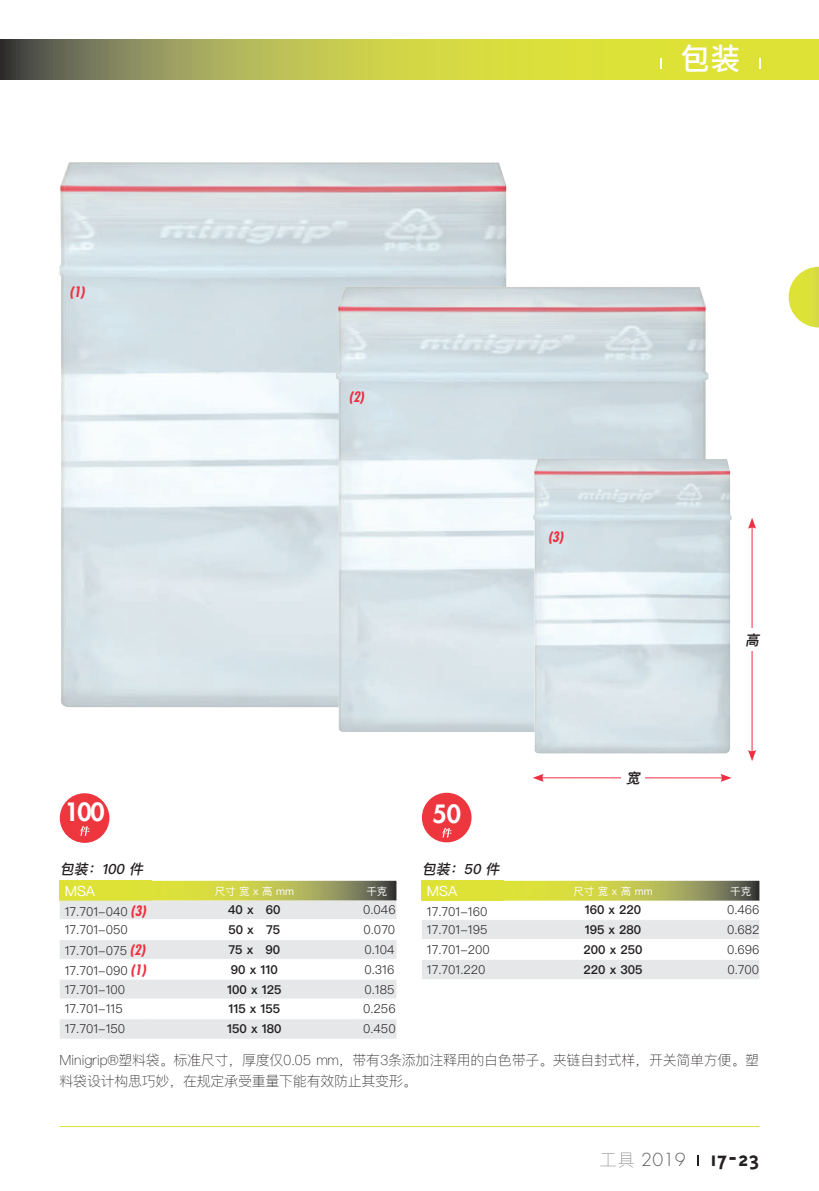
<style>
.page{position:relative;width:819px;height:1191px;background:#fff}
.page>*{position:absolute;margin:0;border:0;box-sizing:border-box;transform-origin:0 0}
.t1{font:500 29.75px "Ping Fang SC";color:#fff}
.t2{font:800 24.5px "Futura";color:#fff}
.t3{font:700 22.75px "Triplex";color:#231f20}
.t4{font:100 14px/21px "Ping Fang SC";letter-spacing:-.02em;color:#231f20}
.t5{font:italic 500 14px "Ping Fang SC";color:#231f20}
.t6{font:italic 700 condensed 14px "Futura";color:#ee2f41}
.t7{font:14px "Ping Fang SC";color:#fff}
.t8{font:italic 600 14px "Ping Fang SC";color:#231f20}
.t9{font:300 12.25px "Ping Fang SC";color:#231f20}
.t10{font:600 12.25px "Ping Fang SC";color:#231f20}
.t11{font:10.5px "Ping Fang SC";color:#fff}
.s1{font-family:"Futura";font-weight:700;font-style:italic;font-stretch:condensed;font-size:14px;color:#ee2f41}
.s2{font-family:"Ping Fang SC";font-weight:200;font-size:17.5px;color:#57585a}
.s3{font-family:"Futura";font-weight:300;font-size:17.5px;color:#57585a}
</style>
<div class="page">
<svg style="left:0;top:40px;width:819px;height:39px;background:#babe47"></svg>
<hr style="left:60px;top:1126px;width:699px;height:1px;background:#dee237">
<img style="left:59px;top:162px;width:447px;height:545px">
<img style="left:336px;top:287px;width:372px;height:445px">
<img style="left:533px;top:459px;width:198px;height:294px">
<hr style="left:541px;top:777px;width:182px;height:1px;background:#ee2f41">
<svg style="left:533px;top:774px;width:10px;height:8px"></svg>
<svg style="left:720px;top:774px;width:11px;height:8px"></svg>
<div style="left:621px;top:766px;width:24px;height:23px;background:#fff"></div>
<hr style="left:751px;top:526px;width:1px;height:227px;background:#ee2f41">
<svg style="left:748px;top:518px;width:8px;height:11px"></svg>
<svg style="left:748px;top:750px;width:8px;height:11px"></svg>
<div style="left:735px;top:628px;width:33px;height:22px;background:#fff"></div>
<div style="left:422px;top:792px;width:49px;height:50px;background:#ee363e;border-radius:50%"></div>
<svg style="left:442px;top:828px;width:9px;height:9px"></svg>
<div style="left:60px;top:793px;width:49px;height:50px;background:#ee363e;border-radius:50%"></div>
<svg style="left:80px;top:826px;width:10px;height:10px"></svg>
<div style="left:422px;top:880px;width:82px;height:20px;background:#dee237"></div>
<svg style="left:504px;top:880px;width:255px;height:20px;background:#b5b853"></svg>
<svg style="left:422px;top:920px;width:337px;height:59px"></svg>
<hr style="left:422px;top:939px;width:82px;height:1px;background:#fff">
<hr style="left:504px;top:939px;width:218px;height:1px;background:#fff">
<hr style="left:722px;top:939px;width:37px;height:1px;background:#fff">
<hr style="left:422px;top:959px;width:82px;height:1px;background:#fff">
<hr style="left:504px;top:959px;width:218px;height:1px;background:#fff">
<hr style="left:722px;top:959px;width:37px;height:1px;background:#fff">
<div style="left:60px;top:880px;width:91px;height:20px;background:#dee237"></div>
<svg style="left:151px;top:880px;width:245px;height:20px;background:#b3b754"></svg>
<svg style="left:60px;top:900px;width:336px;height:138px;fill:#e6e7e9"></svg>
<hr style="left:60px;top:919px;width:91px;height:1px;background:#fff">
<hr style="left:151px;top:919px;width:206px;height:1px;background:#fff">
<hr style="left:357px;top:919px;width:39px;height:1px;background:#fff">
<hr style="left:60px;top:939px;width:91px;height:1px;background:#fff">
<hr style="left:151px;top:939px;width:206px;height:1px;background:#fff">
<hr style="left:357px;top:939px;width:39px;height:1px;background:#fff">
<hr style="left:60px;top:959px;width:91px;height:1px;background:#fff">
<hr style="left:151px;top:959px;width:206px;height:1px;background:#fff">
<hr style="left:357px;top:959px;width:39px;height:1px;background:#fff">
<hr style="left:60px;top:978px;width:91px;height:1px;background:#fff">
<hr style="left:151px;top:978px;width:206px;height:1px;background:#fff">
<hr style="left:357px;top:978px;width:39px;height:1px;background:#fff">
<hr style="left:60px;top:998px;width:91px;height:1px;background:#fff">
<hr style="left:151px;top:998px;width:206px;height:1px;background:#fff">
<hr style="left:357px;top:998px;width:39px;height:1px;background:#fff">
<hr style="left:60px;top:1018px;width:91px;height:1px;background:#fff">
<hr style="left:151px;top:1018px;width:206px;height:1px;background:#fff">
<hr style="left:357px;top:1018px;width:39px;height:1px;background:#fff">
<svg style="left:788px;top:267px;width:31px;height:60px"></svg>
<p class="t6" style="left:69px;top:283px;width:17px">(1)</p>
<p class="t6" style="left:349px;top:388px;width:17px">(2)</p>
<h1 class="t1" style="left:680px;top:40px;width:62px">包装</h1>
<p class="t6" style="left:548px;top:528px;width:17px">(3)</p>
<p class="t8" style="left:626px;top:769px;width:18px">宽</p>
<p class="t8" style="left:745px;top:631px;width:18px">高</p>
<h2 class="t2" style="left:65px;top:795px;width:42px">100</h2>
<h2 class="t2" style="left:432px;top:797px;width:30px">50</h2>
<p class="t5" style="left:422px;top:860px;width:82px">包装：50 件</p>
<p class="t7" style="left:427px;top:882px;width:32px">MSA</p>
<p class="t11" style="left:573px;top:884px;width:81px">尺寸 宽 x 高 mm</p>
<p class="t11" style="left:730px;top:884px;width:22px">千克</p>
<p class="t9" style="left:427px;top:903px;width:62px">17.701-160</p>
<p class="t10" style="left:584px;top:902px;width:58px">160 x 220</p>
<p class="t9" style="left:727px;top:902px;width:34px">0.466</p>
<p class="t9" style="left:427px;top:922px;width:62px">17.701-195</p>
<p class="t10" style="left:584px;top:922px;width:58px">195 x 280</p>
<p class="t9" style="left:727px;top:922px;width:34px">0.682</p>
<p class="t9" style="left:427px;top:942px;width:64px">17.701-200</p>
<p class="t10" style="left:583px;top:942px;width:60px">200 x 250</p>
<p class="t9" style="left:727px;top:942px;width:34px">0.696</p>
<p class="t9" style="left:427px;top:962px;width:60px">17.701.220</p>
<p class="t10" style="left:583px;top:962px;width:60px">220 x 305</p>
<p class="t9" style="left:727px;top:962px;width:33px">0.700</p>
<p class="t5" style="left:60px;top:860px;width:88px">包装：100 件</p>
<p class="t7" style="left:65px;top:882px;width:32px">MSA</p>
<p class="t11" style="left:215px;top:884px;width:81px">尺寸 宽 x 高 mm</p>
<p class="t11" style="left:366px;top:884px;width:22px">千克</p>
<p class="t9" style="left:65px;top:903px;width:83px">17.701-040 <span class="s1">(3)</span></p>
<p class="t10" style="left:228px;top:902px;width:54px">40 x 60</p>
<p class="t9" style="left:363px;top:902px;width:34px">0.046</p>
<p class="t9" style="left:65px;top:922px;width:64px">17.701-050</p>
<p class="t10" style="left:228px;top:922px;width:53px">50 x 75</p>
<p class="t9" style="left:363px;top:922px;width:33px">0.070</p>
<p class="t9" style="left:65px;top:943px;width:82px">17.701-075 <span class="s1">(2)</span></p>
<p class="t10" style="left:228px;top:942px;width:53px">75 x 90</p>
<p class="t9" style="left:364px;top:942px;width:32px">0.104</p>
<p class="t9" style="left:65px;top:963px;width:83px">17.701-090 <span class="s1">(1)</span></p>
<p class="t10" style="left:231px;top:961px;width:48px">90 x 110</p>
<p class="t9" style="left:364px;top:961px;width:32px">0.316</p>
<p class="t9" style="left:65px;top:981px;width:62px">17.701-100</p>
<p class="t10" style="left:227px;top:981px;width:56px">100 x 125</p>
<p class="t9" style="left:364px;top:981px;width:32px">0.185</p>
<p class="t9" style="left:65px;top:1001px;width:59px">17.701-115</p>
<p class="t10" style="left:228px;top:1001px;width:53px">115 x 155</p>
<p class="t9" style="left:363px;top:1001px;width:34px">0.256</p>
<p class="t9" style="left:65px;top:1021px;width:62px">17.701-150</p>
<p class="t10" style="left:227px;top:1021px;width:56px">150 x 180</p>
<p class="t9" style="left:363px;top:1021px;width:34px">0.450</p>
<p class="t4" style="left:60px;top:1049px;width:701px">Minigrip®塑料袋。标准尺寸，厚度仅0.05 mm，带有3条添加注释用的白色带子。夹链自封式样，开关简单方便。塑料袋设计构思巧妙，在规定承受重量下能有效防止其变形。</p>
<h3 class="t3" style="left:599px;top:1146px;width:161px"><span class="s2">工具</span> <span class="s3">2019</span> 17-23</h3>
</div>
